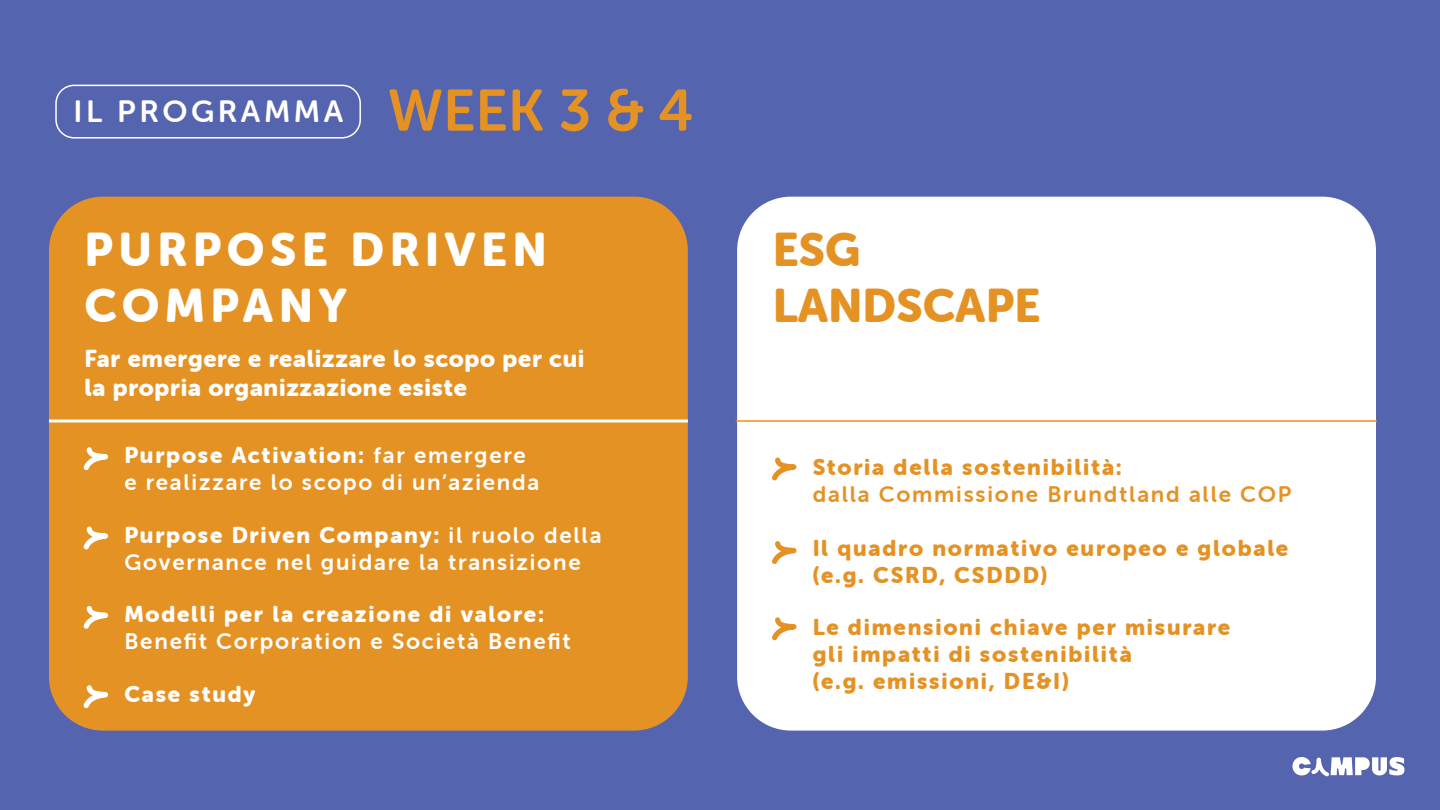
<style>
.page{position:relative;width:1440px;height:810px;background:#5564ae}
.page>*{position:absolute;margin:0;border:0;box-sizing:border-box;transform-origin:0 0}
.t1{font:58.2px "Museo Sans Rounded 700";color:#e59224}
.t2{font:46.5px/55.8px "Museo Sans Rounded 900";letter-spacing:.115em;color:#fff}
.t3{font:46.5px/55.8px "Museo Sans Rounded 900";color:#e59224}
.t4{font:30.9px "Museo Sans Rounded 700";letter-spacing:.115em;color:#fff}
.t5{font:24px/28.8px "Museo Sans Rounded 900";letter-spacing:.03em;color:#fff}
.t6{font:22.5px/27px "Museo Sans Rounded 900";letter-spacing:.08em;color:#e59224}
.t7{font:22.5px "Museo Sans Rounded 900";letter-spacing:.08em;color:#fff}
.t8{font:22.5px "Museo Sans Rounded 700";letter-spacing:.08em;color:#fff}
.t9{font:22.5px "Museo Sans Rounded 700";letter-spacing:.08em;color:#e59224}
.s1{font-family:"Museo Sans Rounded 700"}
</style>
<div class="page">
<svg style="left:1292px;top:757px;width:112px;height:20px"></svg>
<div style="left:49px;top:197px;width:639px;height:534px;background:#e59224;border-radius:54px"></div>
<hr style="left:49px;top:419px;width:639px;height:3px;background:#fff">
<div style="left:737px;top:197px;width:639px;height:534px;background:#fff;border-radius:54px"></div>
<hr style="left:736px;top:420px;width:641px;height:2px;background:#e59224">
<svg style="left:772px;top:457px;width:24px;height:24px"></svg>
<svg style="left:772px;top:541px;width:24px;height:23px"></svg>
<svg style="left:772px;top:617px;width:24px;height:23px"></svg>
<svg style="left:83px;top:447px;width:25px;height:23px"></svg>
<svg style="left:83px;top:527px;width:25px;height:23px"></svg>
<svg style="left:83px;top:606px;width:25px;height:23px"></svg>
<svg style="left:83px;top:685px;width:25px;height:23px"></svg>
<div style="left:55px;top:85px;width:306px;height:54px;border:2px solid #fff;border-radius:18px"></div>
<h3 class="t4" style="left:74px;top:94px;width:271px">IL PROGRAMMA</h3>
<h1 class="t1" style="left:387px;top:78px;width:308px">WEEK 3 &amp; 4</h1>
<h2 class="t2" style="left:84px;top:222px;width:464px">PURPOSE DRIVEN<br>COMPANY</h2>
<p class="t5" style="left:84px;top:344px;width:501px">Far emergere e realizzare lo scopo per cui la propria organizzazione esiste</p>
<p class="t7" style="left:124px;top:443px;width:403px">Purpose Activation: <span class="s1">far emergere</span></p>
<p class="t8" style="left:124px;top:470px;width:416px">e realizzare lo scopo di un’azienda</p>
<p class="t7" style="left:124px;top:522px;width:478px">Purpose Driven Company: <span class="s1">il ruolo della</span></p>
<p class="t8" style="left:124px;top:550px;width:458px">Governance nel guidare la transizione</p>
<p class="t7" style="left:124px;top:602px;width:421px">Modelli per la creazione di valore:</p>
<p class="t8" style="left:124px;top:629px;width:448px">Benefit Corporation e Società Benefit</p>
<p class="t7" style="left:124px;top:681px;width:133px">Case study</p>
<h2 class="t3" style="left:773px;top:222px;width:269px">ESG<br>LANDSCAPE</h2>
<p class="t6" style="left:813px;top:454px;width:311px">Storia della sostenibilità:</p>
<p class="t9" style="left:813px;top:482px;width:480px">dalla Commissione Brundtland alle COP</p>
<p class="t6" style="left:813px;top:535px;width:477px">Il quadro normativo europeo e globale (e.g. CSRD, CSDDD)</p>
<p class="t6" style="left:813px;top:614px;width:419px">Le dimensioni chiave per misurare gli impatti di sostenibilità<br>(e.g. emissioni, DE&amp;I)</p>
</div>
